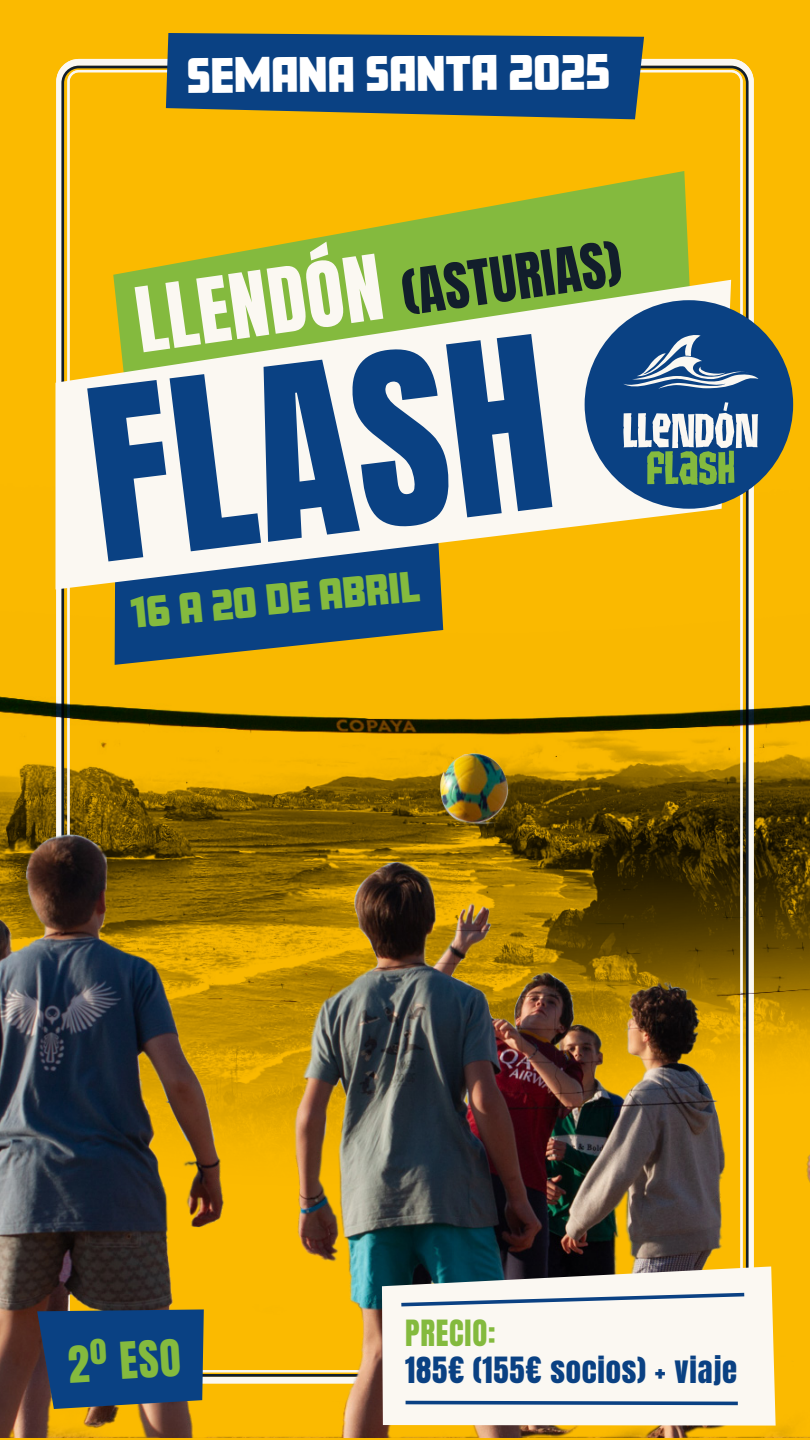
<style>
.page{position:relative;width:810px;height:1440px;background:#fbba00}
.page>*{position:absolute;margin:0;border:0;box-sizing:border-box;transform-origin:0 0}
.t1{font:202.88px "Anton";color:#0a4183}
.t2{font:53.4px "Anton";color:#121e2b}
.t3{font:900 43.58px "Amboy";color:#fff}
.t4{font:43.28px "Anton";color:#84ba3e}
.t5{font:900 38.1px "Amboy";color:#84ba3e}
.t6{font:30.75px "Anton";letter-spacing:.025em;color:#0a4183}
.t7{font:30.75px "Anton";letter-spacing:.025em;color:#84ba3e}
.s1{font-size:76.43px;color:#fbf8f2}
</style>
<div class="page">
<img style="left:0;top:625px;width:810px;height:106px">
<svg style="left:113px;top:171px;width:577px;height:109px;fill:#84ba3e"></svg>
<svg style="left:115px;top:590px;width:328px;height:75px;fill:#0a4183"></svg>
<svg style="left:56px;top:280px;width:675px;height:310px;background:#dcddb2"></svg>
<div style="left:585px;top:300px;width:208px;height:209px;background:#0a4183;border-radius:50%"></div>
<svg style="left:623px;top:315px;width:135px;height:170px"></svg>
<img style="left:0;top:731px;width:810px;height:706px">
<svg style="left:382px;top:1266px;width:394px;height:160px;background:#eae8e0"></svg>
<svg style="left:402px;top:1399px;width:339px;height:8px;background:#91a7c1"></svg>
<svg style="left:398px;top:1291px;width:350px;height:17px;background:#c9d2db"></svg>
<svg style="left:166px;top:33px;width:478px;height:86px;background:#204c77"></svg>
<svg style="left:37px;top:1309px;width:167px;height:100px;background:#164379"></svg>
<h3 class="t3" style="left:186px;top:52px;width:425px;rotate:-1deg">SEMANA SANTA 2025</h3>
<h2 class="t2" style="left:134px;top:304px;width:490px;rotate:-8deg"><span class="s1">LLENDÓN</span> (ASTURIAS)</h2>
<h1 class="t1" style="left:78px;top:375px;width:464px;rotate:-7deg">FLASH</h1>
<p class="t5" style="left:128px;top:593px;width:292px;rotate:-6deg">16 a 20 de abril</p>
<h3 class="t4" style="left:66px;top:1343px;width:114px;rotate:-4deg">2º ESO</h3>
<p class="t7" style="left:405px;top:1318px;width:92px">PRECIO:</p>
<p class="t6" style="left:405px;top:1355px;width:334px">185€ (155€ socios) + viaje</p>
</div>
